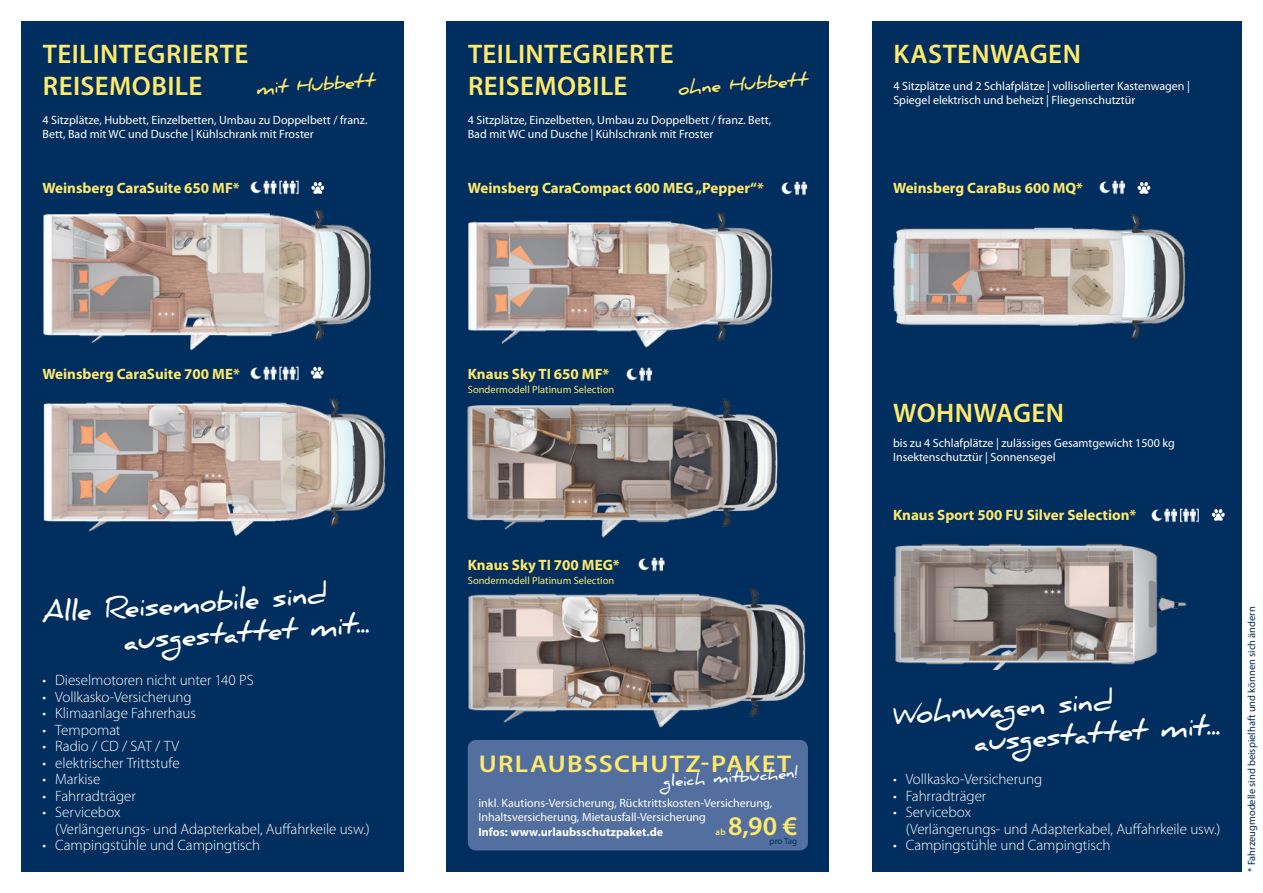
<style>
.page{position:relative;width:1263px;height:893px;background:#fff}
.page>*{position:absolute;margin:0;border:0;box-sizing:border-box;transform-origin:0 0}
.t1{font:600 27px/32.4px "Myriad Pro";letter-spacing:.015em;color:#ffea6b}
.t2{font:700 27px "Daniel";color:#fff}
.t3{font:600 24.3px "Myriad Pro";letter-spacing:.05em;color:#ffea6b;scale:1.11 1}
.t4{font:700 18px "Daniel";color:#ffea6b}
.t5{font:300 15px/16.5px "Myriad Pro";letter-spacing:-.005em;color:#fff}
.t6{font:700 15px "Myriad Pro";color:#ffea6b}
.t7{font:700 15px "Daniel";color:#fff}
.t8{font:12px/14.4px "Myriad Pro";color:#fff}
.t9{font:700 12px "Myriad Pro";color:#fff}
.t10{font:10.5px "Myriad Pro";color:#ffea6b}
.t11{font:10.5px "Myriad Pro";color:#002e5e}
.t12{font:9px "Myriad Pro";letter-spacing:-.005em;color:#002e5e}
.t13{font:600 9px "Myriad Pro";color:#ffea6b}
</style>
<div class="page">
<div style="left:446px;top:21px;width:383px;height:851px;background:#002e5e"></div>
<div style="left:468px;top:740px;width:340px;height:110px;background:#526f9f;border-radius:9px"></div>
<div style="left:872px;top:21px;width:370px;height:851px;background:#002e5e"></div>
<div style="left:21px;top:21px;width:383px;height:851px;background:#002e5e"></div>
<img style="left:893px;top:214px;width:293px;height:125px">
<img style="left:893px;top:544px;width:294px;height:126px">
<img style="left:468px;top:212px;width:305px;height:136px">
<img style="left:468px;top:398px;width:310px;height:140px">
<img style="left:468px;top:588px;width:338px;height:140px">
<img style="left:626px;top:367px;width:27px;height:14px">
<img style="left:781px;top:181px;width:27px;height:15px">
<img style="left:639px;top:557px;width:26px;height:15px">
<img style="left:43px;top:209px;width:328px;height:142px">
<img style="left:43px;top:398px;width:343px;height:139px">
<img style="left:251px;top:366px;width:60px;height:14px">
<img style="left:251px;top:180px;width:48px;height:15px">
<img style="left:1151px;top:508px;width:48px;height:14px">
<img style="left:1099px;top:180px;width:52px;height:15px">
<svg style="left:311px;top:182px;width:13px;height:12px"></svg>
<svg style="left:311px;top:367px;width:13px;height:12px"></svg>
<svg style="left:1137px;top:182px;width:13px;height:12px"></svg>
<svg style="left:1212px;top:509px;width:13px;height:12px"></svg>
<p class="t1" style="left:43px;top:37px;width:207px">TEILINTEGRIERTE<br>REISEMOBILE</p>
<p class="t1" style="left:468px;top:37px;width:207px">TEILINTEGRIERTE<br>REISEMOBILE</p>
<p class="t1" style="left:894px;top:37px;width:189px">KASTENWAGEN</p>
<p class="t4" style="left:255px;top:78px;width:120px;rotate:-4deg">mit Hubbett</p>
<p class="t4" style="left:677px;top:78px;width:131px;rotate:-4deg">ohne Hubbett</p>
<p class="t8" style="left:893px;top:79px;width:298px">4 Sitzplätze und 2 Schlafplätze | vollisolierter Kastenwagen |<br>Spiegel elektrisch und beheizt | Fliegenschutztür</p>
<p class="t8" style="left:43px;top:113px;width:326px">4 Sitzplätze, Hubbett, Einzelbetten, Umbau zu Doppelbett / franz.<br>Bett, Bad mit WC und Dusche | Kühlschrank mit Froster</p>
<p class="t8" style="left:468px;top:113px;width:305px">4 Sitzplätze, Einzelbetten, Umbau zu Doppelbett / franz. Bett,<br>Bad mit WC und Dusche | Kühlschrank mit Froster</p>
<p class="t6" style="left:43px;top:179px;width:199px">Weinsberg CaraSuite 650 MF*</p>
<p class="t6" style="left:468px;top:179px;width:298px">Weinsberg CaraCompact 600 MEG „Pepper“*</p>
<p class="t6" style="left:893px;top:179px;width:192px">Weinsberg CaraBus 600 MQ*</p>
<p class="t6" style="left:43px;top:365px;width:199px">Weinsberg CaraSuite 700 ME*</p>
<p class="t6" style="left:468px;top:365px;width:143px">Knaus Sky TI 650 MF*</p>
<p class="t10" style="left:468px;top:383px;width:148px">Sondermodell Platinum Selection</p>
<p class="t1" style="left:893px;top:396px;width:172px">WOHNWAGEN</p>
<p class="t8" style="left:893px;top:436px;width:283px">bis zu 4 Schlafplätze | zulässiges Gesamtgewicht 1500 kg</p>
<p class="t8" style="left:893px;top:450px;width:164px">Insektenschutztür | Sonnensegel</p>
<p class="t6" style="left:893px;top:507px;width:245px">Knaus Sport 500 FU Silver Selection*</p>
<p class="t6" style="left:468px;top:557px;width:153px">Knaus Sky TI 700 MEG*</p>
<p class="t10" style="left:468px;top:575px;width:148px">Sondermodell Platinum Selection</p>
<p class="t2" style="left:41px;top:598px;width:287px;rotate:-4deg">Alle Reisemobile sind</p>
<p class="t2" style="left:122px;top:625px;width:248px;rotate:-4deg">ausgestattet mit...</p>
<p class="t11" style="left:1246px;top:872px;width:267px;rotate:-90deg">* Fahrzeugmodelle sind beispielhaft und können sich ändern</p>
<p class="t5" style="left:43px;top:672px;width:213px">• Dieselmotoren nicht unter 140 PS</p>
<p class="t5" style="left:43px;top:689px;width:151px">• Vollkasko-Versicherung</p>
<p class="t5" style="left:43px;top:705px;width:155px">• Klimaanlage Fahrerhaus</p>
<p class="t5" style="left:43px;top:722px;width:80px">• Tempomat</p>
<p class="t5" style="left:43px;top:738px;width:138px">• Radio / CD / SAT / TV</p>
<p class="t5" style="left:43px;top:755px;width:139px">• elektrischer Trittstufe</p>
<p class="t5" style="left:43px;top:771px;width:59px">• Markise</p>
<p class="t5" style="left:43px;top:788px;width:95px">• Fahrradträger</p>
<p class="t5" style="left:55px;top:804px;width:316px;text-indent:-13px">• Servicebox<br>(Verlängerungs- und Adapterkabel, Auffahrkeile usw.)</p>
<p class="t5" style="left:43px;top:837px;width:219px">• Campingstühle und Campingtisch</p>
<p class="t2" style="left:891px;top:699px;width:222px;rotate:-4deg">Wohnwagen sind</p>
<p class="t2" style="left:973px;top:726px;width:248px;rotate:-4deg">ausgestattet mit...</p>
<p class="t3" style="left:479px;top:748px;width:283px">URLAUBSSCHUTZ-PAKET</p>
<p class="t7" style="left:662px;top:773px;width:138px;rotate:-4deg">gleich mitbuchen!</p>
<p class="t5" style="left:893px;top:771px;width:151px">• Vollkasko-Versicherung</p>
<p class="t5" style="left:893px;top:788px;width:95px">• Fahrradträger</p>
<p class="t5" style="left:906px;top:804px;width:316px;text-indent:-13px">• Servicebox<br>(Verlängerungs- und Adapterkabel, Auffahrkeile usw.)</p>
<p class="t5" style="left:893px;top:837px;width:219px">• Campingstühle und Campingtisch</p>
<p class="t8" style="left:478px;top:796px;width:295px">inkl. Kautions-Versicherung, Rücktrittskosten-Versicherung,<br>Inhaltsversicherung, Mietausfall-Versicherung</p>
<p class="t9" style="left:478px;top:825px;width:186px">Infos: www.urlaubsschutzpaket.de</p>
<p class="t13" style="left:716px;top:827px;width:11px">ab</p>
<p class="t1" style="left:728px;top:809px;width:71px">8,90 €</p>
<p class="t12" style="left:769px;top:836px;width:29px">pro Tag</p>
</div>
